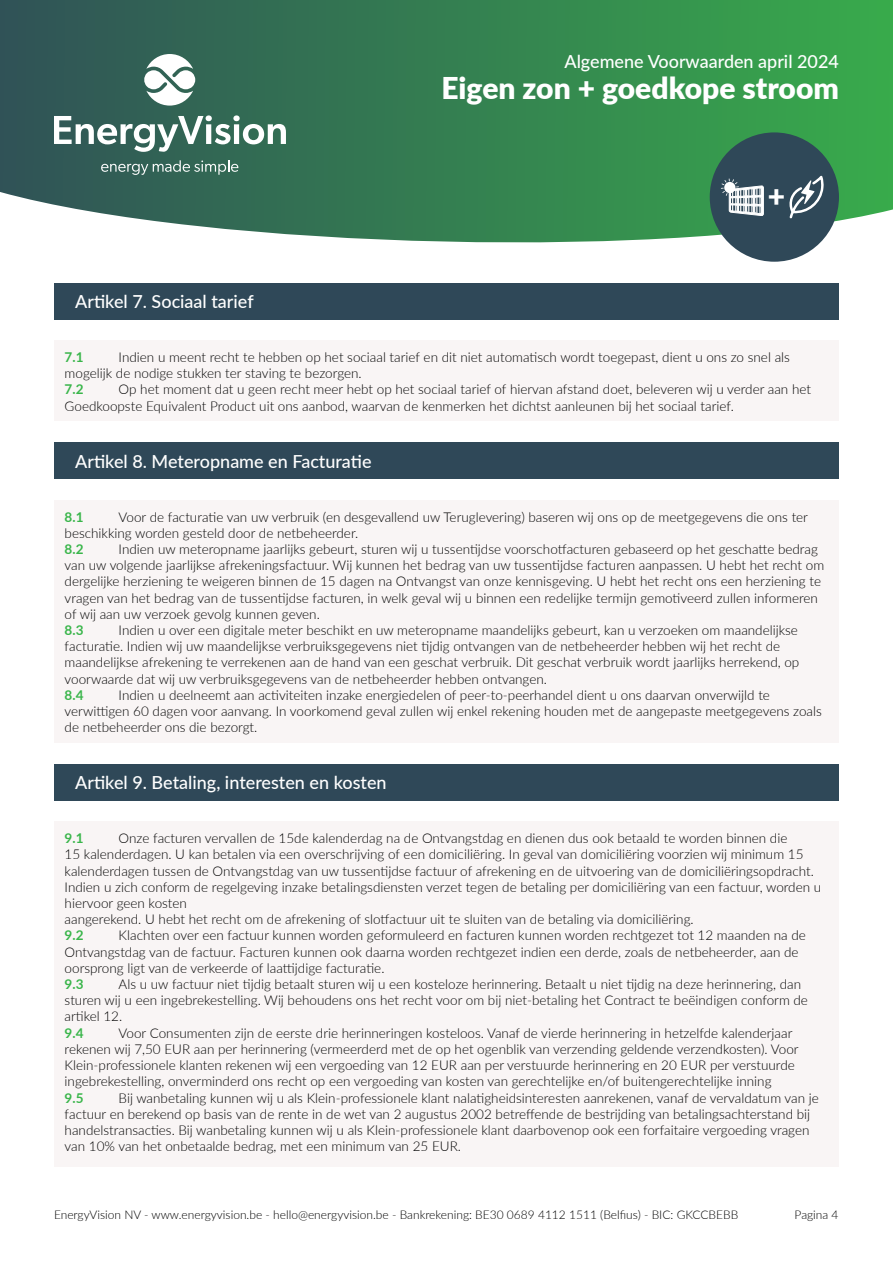
<style>
.page{position:relative;width:893px;height:1263px;background:#fff}
.page>*{position:absolute;margin:0;border:0;box-sizing:border-box;transform-origin:0 0}
.t1{font:900 30px "Lato";color:#fff}
.t2{font:500 18px "Lato";color:#fff}
.Alineastijl_1{font:300 13.5px/16.2px "Lato";color:#000}
.Alineastijl_1-2{font:700 13.5px "Lato";color:#39b54a}
.t3{font:300 12px "Lato";color:#000}
</style>
<div class="page">
<svg style="left:0;top:0;width:893px;height:262px;background:#4d8f67"></svg>
<svg style="left:54px;top:115px;width:232px;height:37px"></svg>
<svg style="left:101px;top:160px;width:137px;height:15px;background:#5a8176"></svg>
<svg style="left:143px;top:54px;width:52px;height:52px"></svg>
<div style="left:710px;top:132px;width:129px;height:130px;background:#2f4858;border-radius:50%"></div>
<svg style="left:789px;top:176px;width:34px;height:42px"></svg>
<svg style="left:721px;top:179px;width:42px;height:37px"></svg>
<div style="left:54px;top:283px;width:785px;height:36px;background:#2f4858"></div>
<div style="left:54px;top:341px;width:785px;height:80px;background:#f9f5f5"></div>
<div style="left:54px;top:443px;width:785px;height:36px;background:#2f4858"></div>
<div style="left:54px;top:500px;width:785px;height:243px;background:#f9f5f5"></div>
<div style="left:54px;top:764px;width:785px;height:36px;background:#2f4858"></div>
<div style="left:54px;top:822px;width:785px;height:345px;background:#f9f5f5"></div>
<p class="t2" style="left:564px;top:49px;width:276px">Algemene Voorwaarden april 2024</p>
<p class="t1" style="left:441px;top:66px;width:399px">Eigen zon + goedkope stroom</p>
<p class="t2" style="left:75px;top:289px;width:180px">Artikel 7. Sociaal tarief</p>
<p class="t1" style="left:768px;top:174px;width:19px">+</p>
<p class="Alineastijl_1" style="left:65px;top:349px;width:727px;text-indent:54px">Indien u meent recht te hebben op het sociaal tarief en dit niet automatisch wordt toegepast, dient u ons zo snel als mogelijk de nodige stukken ter staving te bezorgen.</p>
<p class="Alineastijl_1-2" style="left:65px;top:380px;width:20px">7.2</p>
<p class="Alineastijl_1-2" style="left:65px;top:347px;width:20px">7.1</p>
<p class="Alineastijl_1" style="left:65px;top:381px;width:748px;text-indent:54px">Op het moment dat u geen recht meer hebt op het sociaal tarief of hiervan afstand doet, beleveren wij u verder aan het<br>Goedkoopste Equivalent Product uit ons aanbod, waarvan de kenmerken het dichtst aanleunen bij het sociaal tarief.</p>
<p class="t2" style="left:75px;top:448px;width:298px">Artikel 8. Meteropname en Facturatie</p>
<p class="Alineastijl_1" style="left:65px;top:508px;width:745px;text-indent:54px">Voor de facturatie van uw verbruik (en desgevallend uw Teruglevering) baseren wij ons op de meetgegevens die ons ter beschikking worden gesteld door de netbeheerder.</p>
<p class="Alineastijl_1-2" style="left:65px;top:539px;width:20px">8.2</p>
<p class="Alineastijl_1-2" style="left:65px;top:507px;width:20px">8.1</p>
<p class="Alineastijl_1" style="left:65px;top:541px;width:761px;text-indent:54px">Indien uw meteropname jaarlijks gebeurt, sturen wij u tussentijdse voorschotfacturen gebaseerd op het geschatte bedrag van uw volgende jaarlijkse afrekeningsfactuur. Wij kunnen het bedrag van uw tussentijdse facturen aanpassen. U hebt het recht om dergelijke herziening te weigeren binnen de 15 dagen na Ontvangst van onze kennisgeving. U hebt het recht ons een herziening te vragen van het bedrag van de tussentijdse facturen, in welk geval wij u binnen een redelijke termijn gemotiveerd zullen informeren of wij aan uw verzoek gevolg kunnen geven.</p>
<p class="Alineastijl_1-2" style="left:65px;top:620px;width:20px">8.3</p>
<p class="Alineastijl_1" style="left:65px;top:622px;width:736px;text-indent:54px">Indien u over een digitale meter beschikt en uw meteropname maandelijks gebeurt, kan u verzoeken om maandelijkse facturatie. Indien wij uw maandelijkse verbruiksgegevens niet tijdig ontvangen van de netbeheerder hebben wij het recht de maandelijkse afrekening te verrekenen aan de hand van een geschat verbruik. Dit geschat verbruik wordt jaarlijks herrekend, op voorwaarde dat wij uw verbruiksgegevens van de netbeheerder hebben ontvangen.</p>
<p class="Alineastijl_1-2" style="left:65px;top:685px;width:20px">8.4</p>
<p class="Alineastijl_1" style="left:65px;top:686px;width:759px;text-indent:54px">Indien u deelneemt aan activiteiten inzake energiedelen of peer-to-peerhandel dient u ons daarvan onverwijld te verwittigen 60 dagen voor aanvang. In voorkomend geval zullen wij enkel rekening houden met de aangepaste meetgegevens zoals de netbeheerder ons die bezorgt.</p>
<p class="t2" style="left:75px;top:770px;width:313px">Artikel 9. Betaling, interesten en kosten</p>
<p class="Alineastijl_1" style="left:65px;top:830px;width:758px;text-indent:54px">Onze facturen vervallen de 15de kalenderdag na de Ontvangstdag en dienen dus ook betaald te worden binnen die<br>15 kalenderdagen. U kan betalen via een overschrijving of een domiciliëring. In geval van domiciliëring voorzien wij minimum 15 kalenderdagen tussen de Ontvangstdag van uw tussentijdse factuur of afrekening en de uitvoering van de domiciliëringsopdracht.<br>Indien u zich conform de regelgeving inzake betalingsdiensten verzet tegen de betaling per domiciliëring van een factuur, worden u hiervoor geen kosten</p>
<p class="Alineastijl_1" style="left:65px;top:911px;width:631px">aangerekend. U hebt het recht om de afrekening of slotfactuur uit te sluiten van de betaling via domiciliëring.</p>
<p class="Alineastijl_1-2" style="left:65px;top:926px;width:20px">9.2</p>
<p class="Alineastijl_1-2" style="left:65px;top:828px;width:20px">9.1</p>
<p class="Alineastijl_1" style="left:65px;top:927px;width:743px;text-indent:54px">Klachten over een factuur kunnen worden geformuleerd en facturen kunnen worden rechtgezet tot 12 maanden na de<br>Ontvangstdag van de factuur. Facturen kunnen ook daarna worden rechtgezet indien een derde, zoals de netbeheerder, aan de oorsprong ligt van de verkeerde of laattijdige facturatie.</p>
<p class="Alineastijl_1-2" style="left:65px;top:974px;width:20px">9.3</p>
<p class="Alineastijl_1" style="left:65px;top:976px;width:745px;text-indent:54px">Als u uw factuur niet tijdig betaalt sturen wij u een kosteloze herinnering. Betaalt u niet tijdig na deze herinnering, dan sturen wij u een ingebrekestelling. Wij behoudens ons het recht voor om bij niet-betaling het Contract te beëindigen conform de artikel 12.</p>
<p class="Alineastijl_1-2" style="left:65px;top:1023px;width:20px">9.4</p>
<p class="Alineastijl_1" style="left:65px;top:1024px;width:736px;text-indent:54px">Voor Consumenten zijn de eerste drie herinneringen kosteloos. Vanaf de vierde herinnering in hetzelfde kalenderjaar rekenen wij 7,50 EUR aan per herinnering (vermeerderd met de op het ogenblik van verzending geldende verzendkosten). Voor Klein-professionele klanten rekenen wij een vergoeding van 12 EUR aan per verstuurde herinnering en 20 EUR per verstuurde ingebrekestelling, onverminderd ons recht op een vergoeding van kosten van gerechtelijke en/of buitengerechtelijke inning</p>
<p class="Alineastijl_1-2" style="left:65px;top:1088px;width:20px">9.5</p>
<p class="Alineastijl_1" style="left:65px;top:1089px;width:756px;text-indent:54px">Bij wanbetaling kunnen wij u als Klein-professionele klant nalatigheidsinteresten aanrekenen, vanaf de vervaldatum van je factuur en berekend op basis van de rente in de wet van 2 augustus 2002 betreffende de bestrijding van betalingsachterstand bij handelstransacties. Bij wanbetaling kunnen wij u als Klein-professionele klant daarbovenop ook een forfaitaire vergoeding vragen van 10% van het onbetaalde bedrag, met een minimum van 25 EUR.</p>
<p class="t3" style="left:54px;top:1206px;width:686px">EnergyVision NV - www.energyvision.be - hello@energyvision.be - Bankrekening: BE30 0689 4112 1511 (Belfius) - BIC: GKCCBEBB</p>
<p class="t3" style="left:795px;top:1206px;width:45px">Pagina 4</p>
</div>
